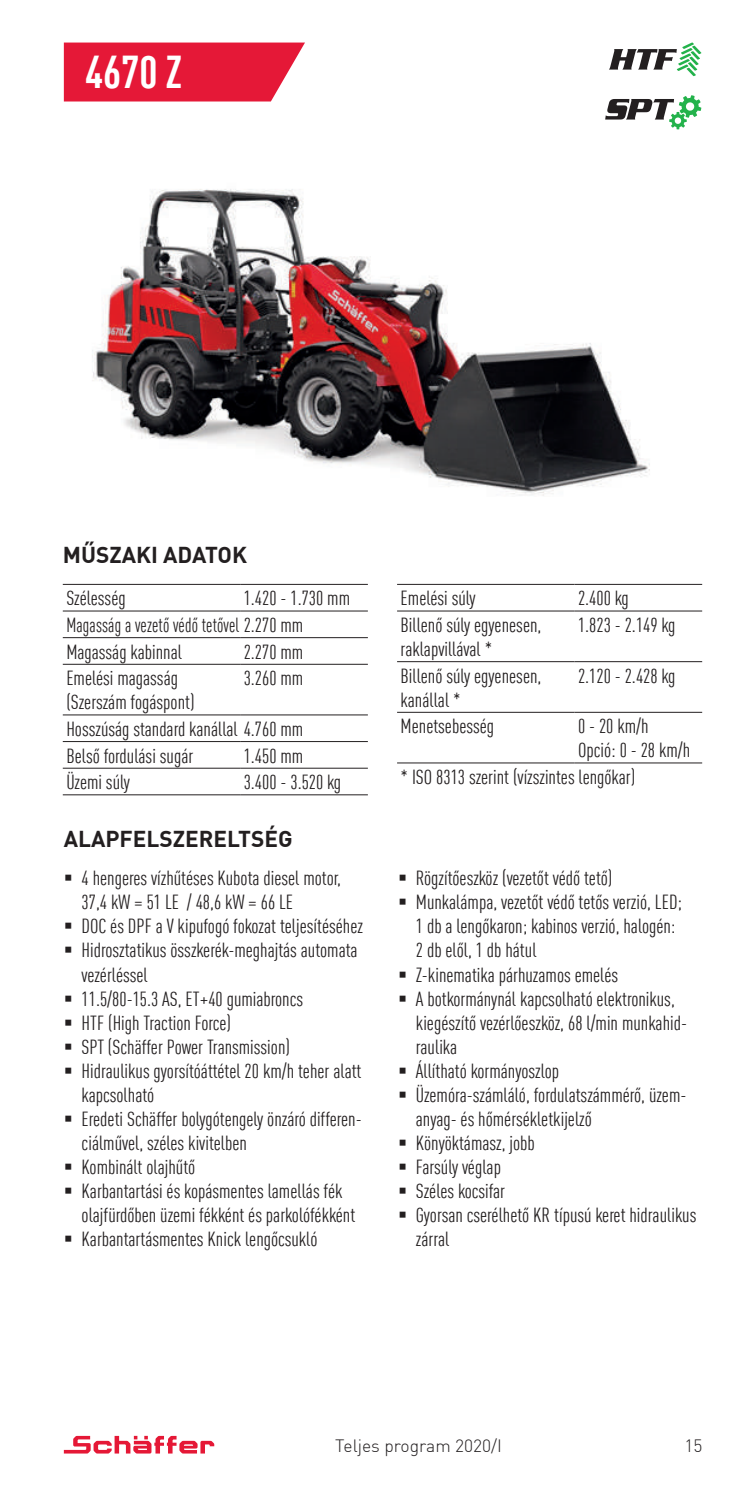
<style>
.page{position:relative;width:745px;height:1489px;background:#fff}
.page>*{position:absolute;margin:0;border:0;box-sizing:border-box;transform-origin:0 0}
.t1{font:700 condensed 45px "DIN Offc Pro";color:#fff}
.t2{font:700 22.5px "DIN Offc Pro";color:#231f20}
.t3{font:condensed 20px/24px "DIN Offc Pro";color:#231f20}
.t4{font:300 17.5px "DIN Offc Pro";color:#231f20}
</style>
<div class="page">
<svg style="left:64px;top:1435px;width:150px;height:18px"></svg>
<svg style="left:64px;top:43px;width:241px;height:58px;background:#e62845"></svg>
<img style="left:92px;top:189px;width:558px;height:307px">
<svg style="left:609px;top:42px;width:92px;height:34px"></svg>
<svg style="left:605px;top:95px;width:96px;height:34px"></svg>
<hr style="left:63px;top:584px;width:177px;height:1px;background:#231f20">
<hr style="left:240px;top:584px;width:127px;height:1px;background:#231f20">
<hr style="left:63px;top:610px;width:177px;height:1px;background:#231f20">
<hr style="left:240px;top:610px;width:127px;height:1px;background:#231f20">
<hr style="left:63px;top:637px;width:177px;height:1px;background:#231f20">
<hr style="left:240px;top:637px;width:127px;height:1px;background:#231f20">
<hr style="left:63px;top:664px;width:177px;height:1px;background:#231f20">
<hr style="left:240px;top:664px;width:127px;height:1px;background:#231f20">
<hr style="left:63px;top:714px;width:177px;height:1px;background:#231f20">
<hr style="left:240px;top:714px;width:127px;height:1px;background:#231f20">
<hr style="left:63px;top:741px;width:177px;height:1px;background:#231f20">
<hr style="left:240px;top:741px;width:127px;height:1px;background:#231f20">
<hr style="left:63px;top:767px;width:177px;height:1px;background:#231f20">
<hr style="left:240px;top:767px;width:127px;height:1px;background:#231f20">
<hr style="left:63px;top:794px;width:177px;height:1px;background:#231f20">
<hr style="left:240px;top:794px;width:127px;height:1px;background:#231f20">
<hr style="left:397px;top:584px;width:177px;height:1px;background:#231f20">
<hr style="left:574px;top:584px;width:127px;height:1px;background:#231f20">
<hr style="left:397px;top:610px;width:177px;height:1px;background:#231f20">
<hr style="left:574px;top:610px;width:127px;height:1px;background:#231f20">
<hr style="left:397px;top:661px;width:177px;height:1px;background:#231f20">
<hr style="left:574px;top:661px;width:127px;height:1px;background:#231f20">
<hr style="left:397px;top:712px;width:177px;height:1px;background:#231f20">
<hr style="left:574px;top:712px;width:127px;height:1px;background:#231f20">
<hr style="left:397px;top:762px;width:177px;height:1px;background:#231f20">
<hr style="left:574px;top:762px;width:127px;height:1px;background:#231f20">
<h1 class="t1" style="left:85px;top:39px;width:99px">4670 Z</h1>
<p class="t2" style="left:63px;top:537px;width:186px">MŰSZAKI ADATOK</p>
<p class="t3" style="left:66px;top:585px;width:61px">Szélesség</p>
<p class="t3" style="left:66px;top:584px;width:285px;line-height:26.5px;text-indent:177px">1.420 - 1.730 mm<br>Magasság a vezető védő tetővel 2.270 mm<br>Magasság kabinnal</p>
<p class="t3" style="left:243px;top:638px;width:61px">2.270 mm</p>
<p class="t3" style="left:66px;top:665px;width:130px">Emelési magasság (Szerszám fogáspont)</p>
<p class="t3" style="left:243px;top:665px;width:61px">3.260 mm</p>
<p class="t3" style="left:66px;top:714px;width:238px;line-height:26.5px">Hosszúság standard kanállal 4.760 mm<br>Belső fordulási sugár</p>
<p class="t3" style="left:243px;top:742px;width:61px">1.450 mm</p>
<p class="t3" style="left:66px;top:768px;width:65px">Üzemi súly</p>
<p class="t3" style="left:243px;top:768px;width:99px">3.400 - 3.520 kg</p>
<p class="t2" style="left:64px;top:821px;width:230px">ALAPFELSZERELTSÉG</p>
<p class="t3" style="left:81px;top:865px;width:261px;text-indent:-18px">▪ 4 hengeres vízhűtéses Kubota diesel motor,<br>37,4 kW = 51 LE / 48,6 kW = 66 LE</p>
<p class="t3" style="left:64px;top:913px;width:300px">▪ DOC és DPF a V kipufogó fokozat teljesítéséhez</p>
<p class="t3" style="left:81px;top:937px;width:277px;text-indent:-18px">▪ Hidrosztatikus összkerék-meghajtás automata vezérléssel</p>
<p class="t3" style="left:64px;top:985px;width:240px">▪ 11.5/80-15.3 AS, ET+40 gumiabroncs</p>
<p class="t3" style="left:64px;top:1009px;width:169px">▪ HTF (High Traction Force)</p>
<p class="t3" style="left:64px;top:1033px;width:227px">▪ SPT (Schäffer Power Transmission)</p>
<p class="t3" style="left:81px;top:1057px;width:281px;text-indent:-18px">▪ Hidraulikus gyorsítóáttétel 20 km/h teher alatt kapcsolható</p>
<p class="t3" style="left:81px;top:1105px;width:281px;text-indent:-18px">▪ Eredeti Schäffer bolygótengely önzáró differen&shy;ciálművel, széles kivitelben</p>
<p class="t3" style="left:64px;top:1153px;width:133px">▪ Kombinált olajhűtő</p>
<p class="t3" style="left:81px;top:1177px;width:275px;text-indent:-18px">▪ Karbantartási és kopásmentes lamellás fék olajfürdőben üzemi fékként és parkolófékként</p>
<p class="t3" style="left:64px;top:1225px;width:255px">▪ Karbantartásmentes Knick lengőcsukló</p>
<p class="t3" style="left:400px;top:585px;width:76px">Emelési súly</p>
<p class="t3" style="left:577px;top:585px;width:52px">2.400 kg</p>
<p class="t3" style="left:400px;top:611px;width:142px">Billenő súly egyenesen, raklapvillával *</p>
<p class="t3" style="left:577px;top:611px;width:99px">1.823 - 2.149 kg</p>
<p class="t3" style="left:400px;top:662px;width:142px">Billenő súly egyenesen, kanállal *</p>
<p class="t3" style="left:577px;top:662px;width:99px">2.120 - 2.428 kg</p>
<p class="t3" style="left:400px;top:713px;width:95px">Menetsebesség</p>
<p class="t3" style="left:577px;top:713px;width:114px">0 - 20 km/h<br>Opció: 0 - 28 km/h</p>
<p class="t3" style="left:400px;top:763px;width:236px">* ISO 8313 szerint (vízszintes lengőkar)</p>
<p class="t3" style="left:398px;top:865px;width:216px">▪ Rögzítőeszköz (vezetőt védő tető)</p>
<p class="t3" style="left:415px;top:889px;width:267px;text-indent:-18px">▪ Munkalámpa, vezetőt védő tetős verzió, LED;<br>1 db a lengőkaron; kabinos verzió, halogén:<br>2 db elől, 1 db hátul</p>
<p class="t3" style="left:398px;top:961px;width:221px">▪ Z-kinematika párhuzamos emelés</p>
<p class="t3" style="left:415px;top:985px;width:272px;text-indent:-18px">▪ A botkormánynál kapcsolható elektronikus, kiegészítő vezérlőeszköz, 68 l/min munkahid&shy;raulika</p>
<p class="t3" style="left:398px;top:1057px;width:162px">▪ Állítható kormányoszlop</p>
<p class="t3" style="left:415px;top:1081px;width:272px;text-indent:-18px">▪ Üzemóra-számláló, fordulatszámmérő, üzem&shy;anyag- és hőmérsékletkijelző</p>
<p class="t3" style="left:398px;top:1129px;width:138px">▪ Könyöktámasz, jobb</p>
<p class="t3" style="left:398px;top:1153px;width:104px">▪ Farsúly véglap</p>
<p class="t3" style="left:398px;top:1177px;width:108px">▪ Széles kocsifar</p>
<p class="t3" style="left:415px;top:1201px;width:282px;text-indent:-18px">▪ Gyorsan cserélhető KR típusú keret hidraulikus zárral</p>
<p class="t4" style="left:335px;top:1431px;width:168px">Teljes program 2020/I</p>
<p class="t4" style="left:684px;top:1431px;width:19px">15</p>
</div>
